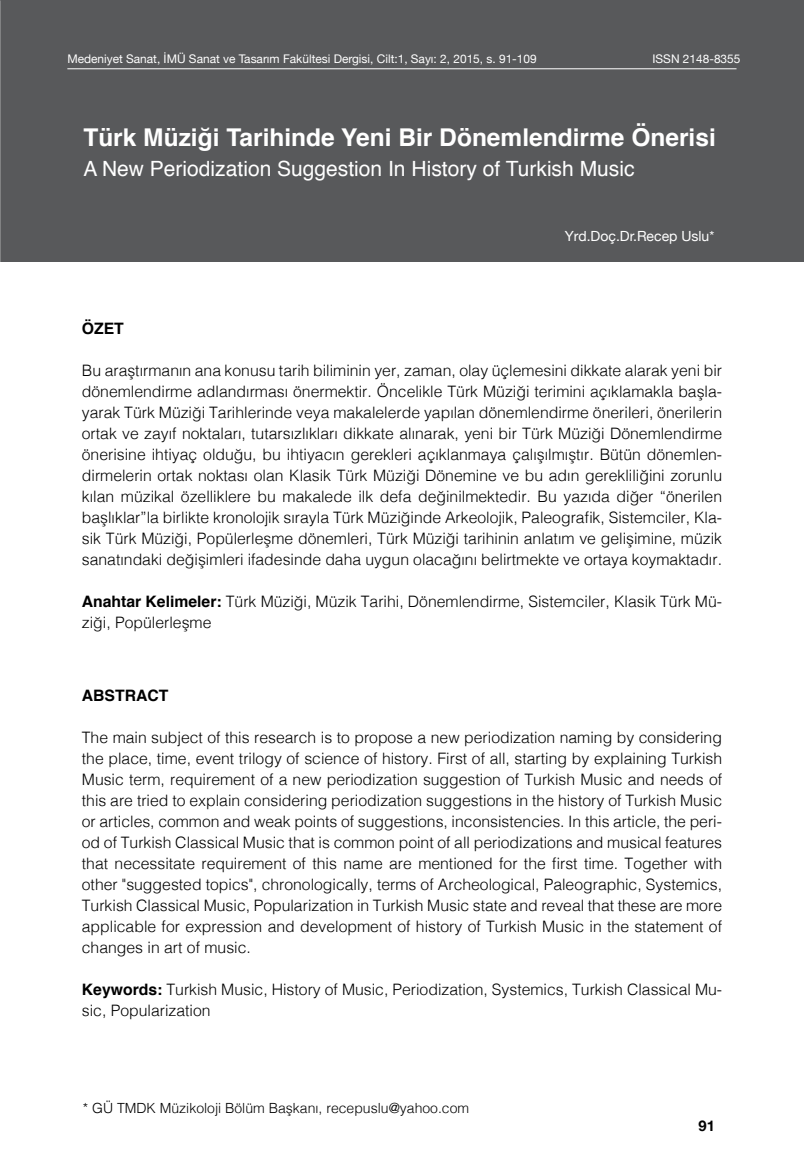
<style>
.page{position:relative;width:804px;height:1166px;background:#fff}
.page>*{position:absolute;margin:0;border:0;box-sizing:border-box;transform-origin:0 0}
.t1{font:700 24.5px "Helvetica";color:#fff}
.t2{font:21px "Helvetica";color:#fff}
.t3{font:300 15.75px/21px "Helvetica";color:#000;text-align:justify}
.t4{font:700 15.75px "Helvetica";color:#000}
.t5{font:700 14.7px "Helvetica Neue";color:#000}
.t6{font:300 14px "Helvetica";color:#000101}
.t7{font:14px "Helvetica Neue";color:#fff}
.t8{font:11.9px "Helvetica Neue";color:#fff}
.s1{font-weight:700}
</style>
<div class="page">
<div style="left:0;top:0;width:804px;height:262px;background:#58595b"></div>
<hr style="left:67px;top:68px;width:669px;height:1px;background:#fff">
<p class="t8" style="left:67px;top:50px;width:471px">Medeniyet Sanat, İMÜ Sanat ve Tasarım Fakültesi Dergisi, Cilt:1, Sayı: 2, 2015, s. 91-109</p>
<p class="t8" style="left:652px;top:50px;width:89px">ISSN 2148-8355</p>
<h1 class="t1" style="left:83px;top:117px;width:634px">Türk Müziği Tarihinde Yeni Bir Dönemlendirme Önerisi</h1>
<h2 class="t2" style="left:83px;top:152px;width:552px">A New Periodization Suggestion In History of Turkish Music</h2>
<p class="t7" style="left:565px;top:226px;width:151px">Yrd.Doç.Dr.Recep Uslu*</p>
<p class="t4" style="left:82px;top:316px;width:44px">ÖZET</p>
<p class="t3" style="left:82px;top:359px;width:641px">Bu araştırmanın ana konusu tarih biliminin yer, zaman, olay üçlemesini dikkate alarak yeni bir dönemlendirme adlandırması önermektir. Öncelikle Türk Müziği terimini açıklamakla başla&shy;yarak Türk Müziği Tarihlerinde veya makalelerde yapılan dönemlendirme önerileri, önerilerin ortak ve zayıf noktaları, tutarsızlıkları dikkate alınarak, yeni bir Türk Müziği Dönemlendirme önerisine ihtiyaç olduğu, bu ihtiyacın gerekleri açıklanmaya çalışılmıştır. Bütün dönemlen&shy;dirmelerin ortak noktası olan Klasik Türk Müziği Dönemine ve bu adın gerekliliğini zorunlu kılan müzikal özelliklere bu makalede ilk defa değinilmektedir. Bu yazıda diğer “önerilen başlıklar”la birlikte kronolojik sırayla Türk Müziğinde Arkeolojik, Paleografik, Sistemciler, Kla&shy;sik Türk Müziği, Popülerleşme dönemleri, Türk Müziği tarihinin anlatım ve gelişimine, müzik sanatındaki değişimleri ifadesinde daha uygun olacağını belirtmekte ve ortaya koymaktadır.</p>
<p class="t3" style="left:82px;top:590px;width:641px"><span class="s1">Anahtar Kelimeler:</span> Türk Müziği, Müzik Tarihi, Dönemlendirme, Sistemciler, Klasik Türk Mü&shy;ziği, Popülerleşme</p>
<p class="t4" style="left:82px;top:682px;width:88px">ABSTRACT</p>
<p class="t3" style="left:82px;top:725px;width:641px">The main subject of this research is to propose a new periodization naming by considering the place, time, event trilogy of science of history. First of all, starting by explaining Turkish Music term, requirement of a new periodization suggestion of Turkish Music and needs of this are tried to explain considering periodization suggestions in the history of Turkish Music or articles, common and weak points of suggestions, inconsistencies. In this article, the peri&shy;od of Turkish Classical Music that is common point of all periodizations and musical features that necessitate requirement of this name are mentioned for the first time. Together with other "suggested topics", chronologically, terms of Archeological, Paleographic, Systemics, Turkish Classical Music, Popularization in Turkish Music state and reveal that these are more applicable for expression and development of history of Turkish Music in the statement of changes in art of music.</p>
<p class="t3" style="left:82px;top:977px;width:641px"><span class="s1">Keywords:</span> Turkish Music, History of Music, Periodization, Systemics, Turkish Classical Mu&shy;sic, Popularization</p>
<p class="t6" style="left:83px;top:1096px;width:388px">* GÜ TMDK Müzikoloji Bölüm Başkanı, recepuslu@yahoo.com</p>
<p class="t5" style="left:698px;top:1114px;width:18px">91</p>
</div>
